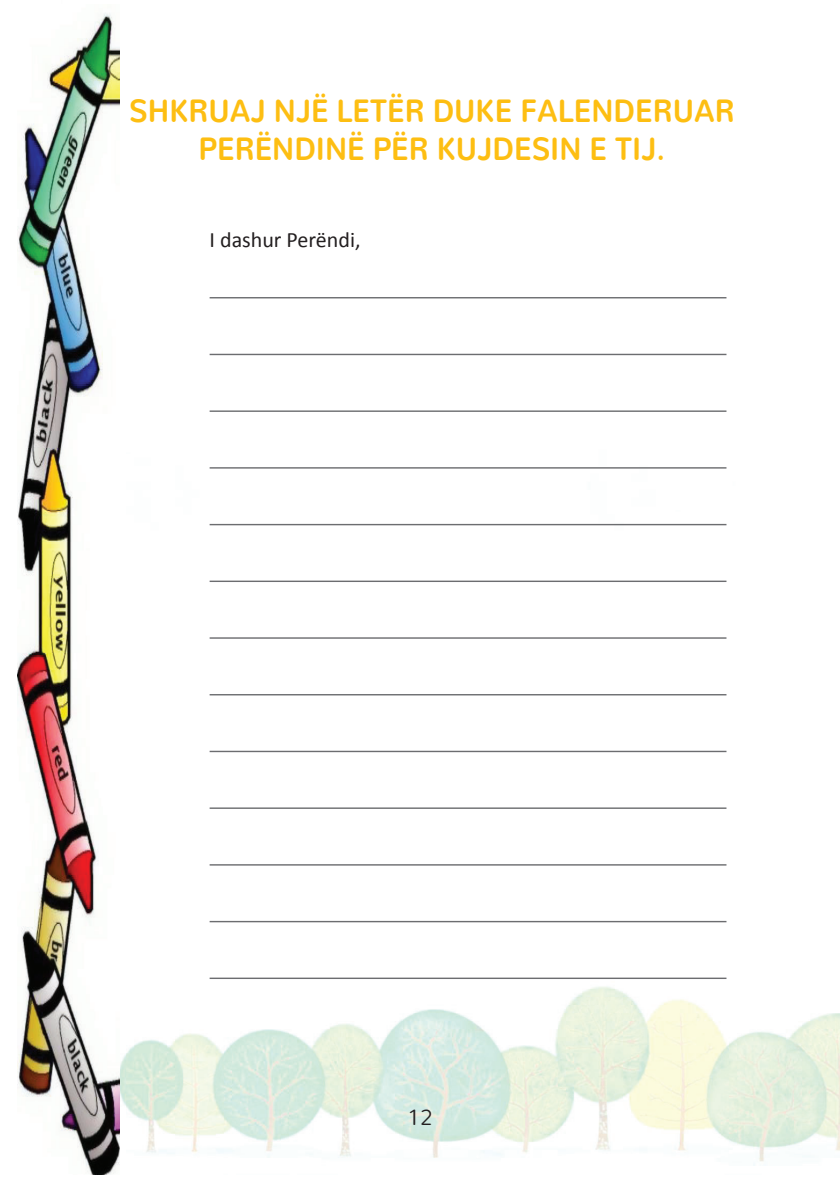
<style>
.page{position:relative;width:840px;height:1191px;background:#fff}
.page>*{position:absolute;margin:0;border:0;box-sizing:border-box;transform-origin:0 0}
.t1{font:700 32px/38.4px "Nunito";color:#fdbe12;text-align:center;scale:.9 1}
.t2{font:22px "Calibri";color:#231f20}
.t3{font:300 22px "Nunito";color:#231f20}
</style>
<div class="page">
<img style="left:120px;top:297px;width:719px;height:869px">
<img style="left:17px;top:13px;width:103px;height:1161px">
<hr style="left:209px;top:297px;width:517px;height:1px;background:#6c6d70">
<hr style="left:209px;top:354px;width:517px;height:1px;background:#6c6d70">
<hr style="left:209px;top:410px;width:517px;height:2px;background:#6c6d70">
<hr style="left:209px;top:467px;width:517px;height:1px;background:#6c6d70">
<hr style="left:209px;top:524px;width:517px;height:1px;background:#6c6d70">
<hr style="left:209px;top:580px;width:517px;height:2px;background:#6c6d70">
<hr style="left:209px;top:637px;width:517px;height:2px;background:#6c6d70">
<hr style="left:209px;top:694px;width:517px;height:1px;background:#6c6d70">
<hr style="left:209px;top:750px;width:517px;height:2px;background:#6c6d70">
<hr style="left:209px;top:807px;width:517px;height:2px;background:#6c6d70">
<hr style="left:209px;top:864px;width:517px;height:1px;background:#6c6d70">
<hr style="left:209px;top:921px;width:517px;height:1px;background:#6c6d70">
<hr style="left:209px;top:977px;width:517px;height:2px;background:#6c6d70">
<p class="t1" style="left:129px;top:88px;width:673px">SHKRUAJ NJË LETËR DUKE FALENDERUAR<br>PERËNDINË PËR KUJDESIN E TIJ.</p>
<p class="t2" style="left:209px;top:225px;width:152px">I dashur Perëndi,</p>
<p class="t3" style="left:407px;top:1098px;width:26px">12</p>
</div>
